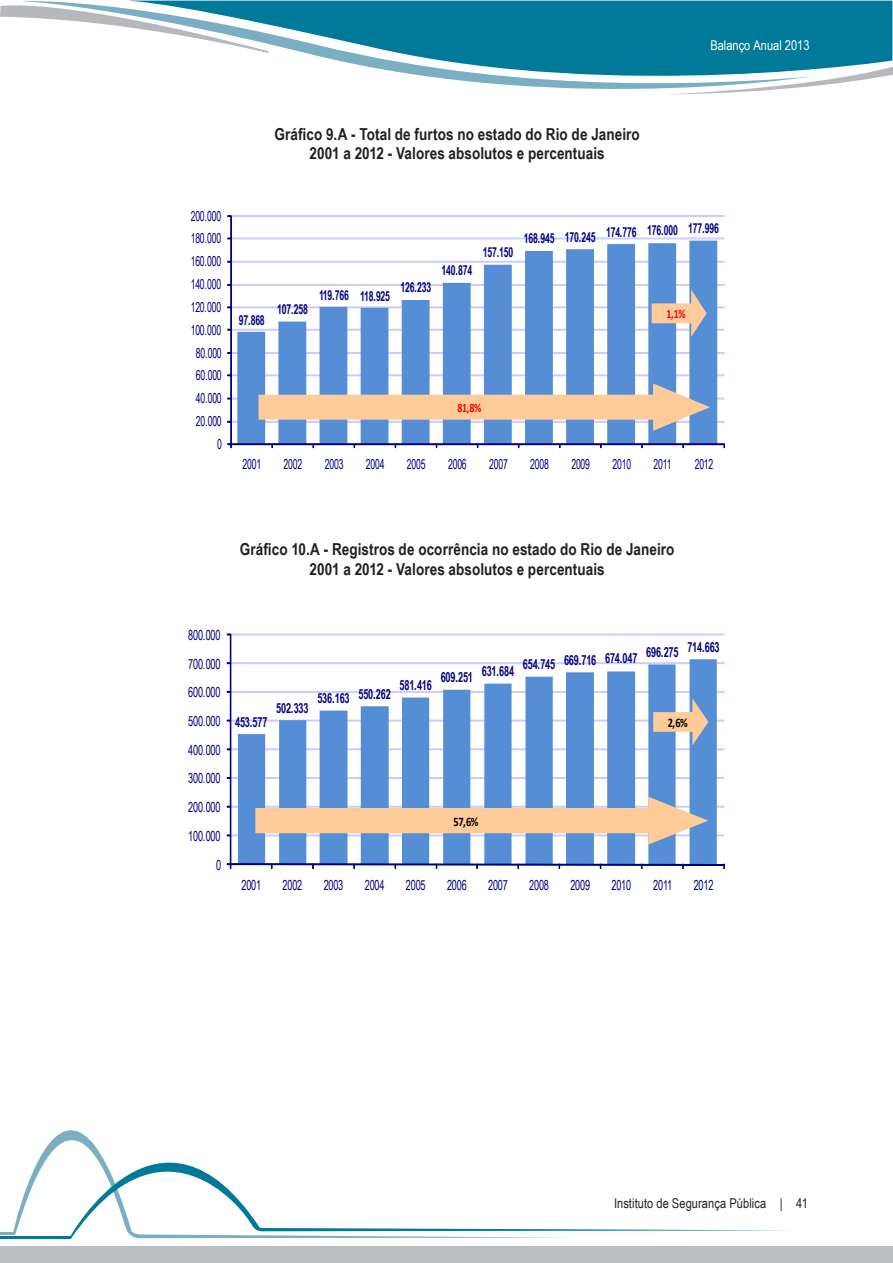
<style>
.page{position:relative;width:893px;height:1263px;background:#fff}
.page>*{position:absolute;margin:0;border:0;box-sizing:border-box;transform-origin:0 0}
.GRAFICOS{font:700 16.5px "Arial Narrow";letter-spacing:.005em;color:#231f20}
.t1{font:13.95px "Arial Narrow";letter-spacing:-.02em;color:#000080;scale:.8 1}
.t2{font:700 13.95px "Arial Narrow";letter-spacing:-.02em;color:#000080;scale:.8 1}
.t3{font:13.8px "Arial Narrow";letter-spacing:-.02em;color:#000080;scale:.77 1}
.t4{font:700 13.8px "Arial Narrow";letter-spacing:-.02em;color:#000080;scale:.77 1}
.t5{font:13.5px "Arial Narrow";letter-spacing:.005em;color:#231f20}
.t6{font:13.5px "Arial Narrow";color:#fff}
.t7{font:700 13.05px "Calibri";color:#000;scale:.8 1}
.t8{font:700 12.9px "Calibri";color:#f00;scale:.77 1}
</style>
<div class="page">
<div style="left:0;top:1246px;width:893px;height:17px;background:#bcbdc0"></div>
<svg style="left:13px;top:1130px;width:56px;height:107px"></svg>
<svg style="left:69px;top:1130px;width:720px;height:109px"></svg>
<hr style="left:0;top:1232px;width:15px;height:3px;background:#7aafc3">
<hr style="left:0;top:1237px;width:71px;height:2px;background:#007a98">
<div style="left:832px;top:0;width:61px;height:64px;background:#007a98"></div>
<svg style="left:270px;top:0;width:562px;height:89px"></svg>
<svg style="left:0;top:0;width:270px;height:53px"></svg>
<svg style="left:624px;top:64px;width:269px;height:31px"></svg>
<div style="left:230px;top:834px;width:494px;height:2px;border:1px solid #ccf"></div>
<div style="left:230px;top:806px;width:494px;height:1px;border:1px solid #ccf"></div>
<div style="left:230px;top:777px;width:494px;height:2px;border:1px solid #ccf"></div>
<div style="left:230px;top:748px;width:494px;height:2px;border:1px solid #ccf"></div>
<div style="left:230px;top:720px;width:494px;height:1px;border:1px solid #ccf"></div>
<div style="left:230px;top:691px;width:494px;height:2px;border:1px solid #ccf"></div>
<div style="left:230px;top:662px;width:494px;height:2px;border:1px solid #ccf"></div>
<div style="left:230px;top:634px;width:494px;height:1px;border:1px solid #ccf"></div>
<svg style="left:238px;top:659px;width:479px;height:204px;fill:#558ed5"></svg>
<div style="left:230px;top:634px;width:1px;height:230px;border:1px solid #000080"></div>
<svg style="left:227px;top:863px;width:498px;height:6px"></svg>
<svg style="left:255px;top:797px;width:453px;height:47px;background:#c8bfbb"></svg>
<svg style="left:653px;top:698px;width:55px;height:47px;background:#b9bac0"></svg>
<div style="left:231px;top:421px;width:494px;height:2px;border:1px solid #ccf"></div>
<div style="left:231px;top:398px;width:494px;height:1px;border:1px solid #ccf"></div>
<div style="left:231px;top:374px;width:494px;height:2px;border:1px solid #ccf"></div>
<div style="left:231px;top:352px;width:494px;height:2px;border:1px solid #ccf"></div>
<div style="left:231px;top:329px;width:494px;height:1px;border:1px solid #ccf"></div>
<div style="left:231px;top:306px;width:494px;height:2px;border:1px solid #ccf"></div>
<div style="left:231px;top:284px;width:494px;height:2px;border:1px solid #ccf"></div>
<div style="left:231px;top:261px;width:494px;height:1px;border:1px solid #ccf"></div>
<div style="left:231px;top:238px;width:494px;height:1px;border:1px solid #ccf"></div>
<div style="left:231px;top:215px;width:494px;height:2px;border:1px solid #ccf"></div>
<svg style="left:237px;top:241px;width:480px;height:202px;fill:#558ed5"></svg>
<div style="left:230px;top:216px;width:2px;height:229px;border:1px solid #000080"></div>
<div style="left:231px;top:443px;width:494px;height:2px;border:1px solid #000080"></div>
<svg style="left:227px;top:443px;width:5px;height:5px"></svg>
<svg style="left:652px;top:290px;width:55px;height:47px;background:#b7b8c0"></svg>
<svg style="left:259px;top:383px;width:451px;height:48px;background:#c6bebc"></svg>
<p class="t6" style="left:710px;top:36px;width:101px">Balanço Anual 2013</p>
<p class="GRAFICOS" style="left:275px;top:121px;width:367px">Gráfico 9.A - Total de furtos no estado do Rio de Janeiro</p>
<p class="GRAFICOS" style="left:309px;top:141px;width:297px">2001 a 2012 - Valores absolutos e percentuais</p>
<p class="t3" style="left:191px;top:206px;width:41px">200.000</p>
<p class="t3" style="left:191px;top:228px;width:41px">180.000</p>
<p class="t3" style="left:191px;top:251px;width:41px">160.000</p>
<p class="t3" style="left:191px;top:274px;width:41px">140.000</p>
<p class="t3" style="left:191px;top:297px;width:41px">120.000</p>
<p class="t3" style="left:191px;top:320px;width:41px">100.000</p>
<p class="t3" style="left:196px;top:342px;width:35px">80.000</p>
<p class="t3" style="left:196px;top:365px;width:35px">60.000</p>
<p class="t3" style="left:196px;top:388px;width:35px">40.000</p>
<p class="t3" style="left:196px;top:411px;width:35px">20.000</p>
<p class="t3" style="left:217px;top:434px;width:8px">0</p>
<p class="t4" style="left:239px;top:309px;width:35px">97.868</p>
<p class="t4" style="left:277px;top:298px;width:41px">107.258</p>
<p class="t4" style="left:319px;top:285px;width:94px">119.766 118.925</p>
<p class="t4" style="left:401px;top:277px;width:41px">126.233</p>
<p class="t4" style="left:442px;top:260px;width:41px">140.874</p>
<p class="t4" style="left:483px;top:242px;width:41px">157.150</p>
<p class="t4" style="left:524px;top:221px;width:255px">168.945 170.245 174.776 176.000 177.996</p>
<p class="t8" style="left:667px;top:305px;width:26px">1,1%</p>
<p class="t8" style="left:458px;top:400px;width:32px">81,8%</p>
<p class="t3" style="left:243px;top:454px;width:26px">2001</p>
<p class="t3" style="left:284px;top:454px;width:26px">2002</p>
<p class="t3" style="left:325px;top:454px;width:26px">2003</p>
<p class="t3" style="left:366px;top:454px;width:26px">2004</p>
<p class="t3" style="left:407px;top:454px;width:26px">2005</p>
<p class="t3" style="left:448px;top:454px;width:26px">2006</p>
<p class="t3" style="left:489px;top:454px;width:26px">2007</p>
<p class="t3" style="left:530px;top:454px;width:26px">2008</p>
<p class="t3" style="left:571px;top:454px;width:26px">2009</p>
<p class="t3" style="left:612px;top:454px;width:26px">2010</p>
<p class="t3" style="left:654px;top:454px;width:25px">2011</p>
<p class="t3" style="left:695px;top:454px;width:26px">2012</p>
<p class="GRAFICOS" style="left:240px;top:537px;width:436px">Gráfico 10.A - Registros de ocorrência no estado do Rio de Janeiro</p>
<p class="GRAFICOS" style="left:309px;top:557px;width:297px">2001 a 2012 - Valores absolutos e percentuais</p>
<p class="t1" style="left:188px;top:625px;width:42px">800.000</p>
<p class="t1" style="left:188px;top:653px;width:42px">700.000</p>
<p class="t1" style="left:188px;top:682px;width:42px">600.000</p>
<p class="t1" style="left:188px;top:711px;width:42px">500.000</p>
<p class="t1" style="left:188px;top:740px;width:42px">400.000</p>
<p class="t1" style="left:188px;top:768px;width:42px">300.000</p>
<p class="t1" style="left:188px;top:797px;width:42px">200.000</p>
<p class="t1" style="left:188px;top:826px;width:42px">100.000</p>
<p class="t1" style="left:216px;top:854px;width:8px">0</p>
<p class="t2" style="left:235px;top:711px;width:42px">453.577</p>
<p class="t2" style="left:276px;top:697px;width:42px">502.333</p>
<p class="t2" style="left:317px;top:685px;width:93px">536.163 550.262</p>
<p class="t2" style="left:400px;top:674px;width:42px">581.416</p>
<p class="t2" style="left:441px;top:666px;width:42px">609.251</p>
<p class="t2" style="left:482px;top:660px;width:42px">631.684</p>
<p class="t2" style="left:523px;top:649px;width:145px">654.745 669.716 674.047</p>
<p class="t2" style="left:646px;top:639px;width:93px">696.275 714.663</p>
<p class="t7" style="left:668px;top:714px;width:27px">2,6%</p>
<p class="t7" style="left:453px;top:813px;width:33px">57,6%</p>
<p class="t1" style="left:241px;top:875px;width:26px">2001</p>
<p class="t1" style="left:283px;top:875px;width:26px">2002</p>
<p class="t1" style="left:324px;top:875px;width:26px">2003</p>
<p class="t1" style="left:365px;top:875px;width:26px">2004</p>
<p class="t1" style="left:406px;top:875px;width:26px">2005</p>
<p class="t1" style="left:447px;top:875px;width:26px">2006</p>
<p class="t1" style="left:488px;top:875px;width:26px">2007</p>
<p class="t1" style="left:529px;top:875px;width:26px">2008</p>
<p class="t1" style="left:570px;top:875px;width:26px">2009</p>
<p class="t1" style="left:611px;top:875px;width:26px">2010</p>
<p class="t1" style="left:653px;top:875px;width:25px">2011</p>
<p class="t1" style="left:694px;top:875px;width:26px">2012</p>
<p class="t5" style="left:614px;top:1193px;width:195px">Instituto de Segurança Pública | 41</p>
</div>
